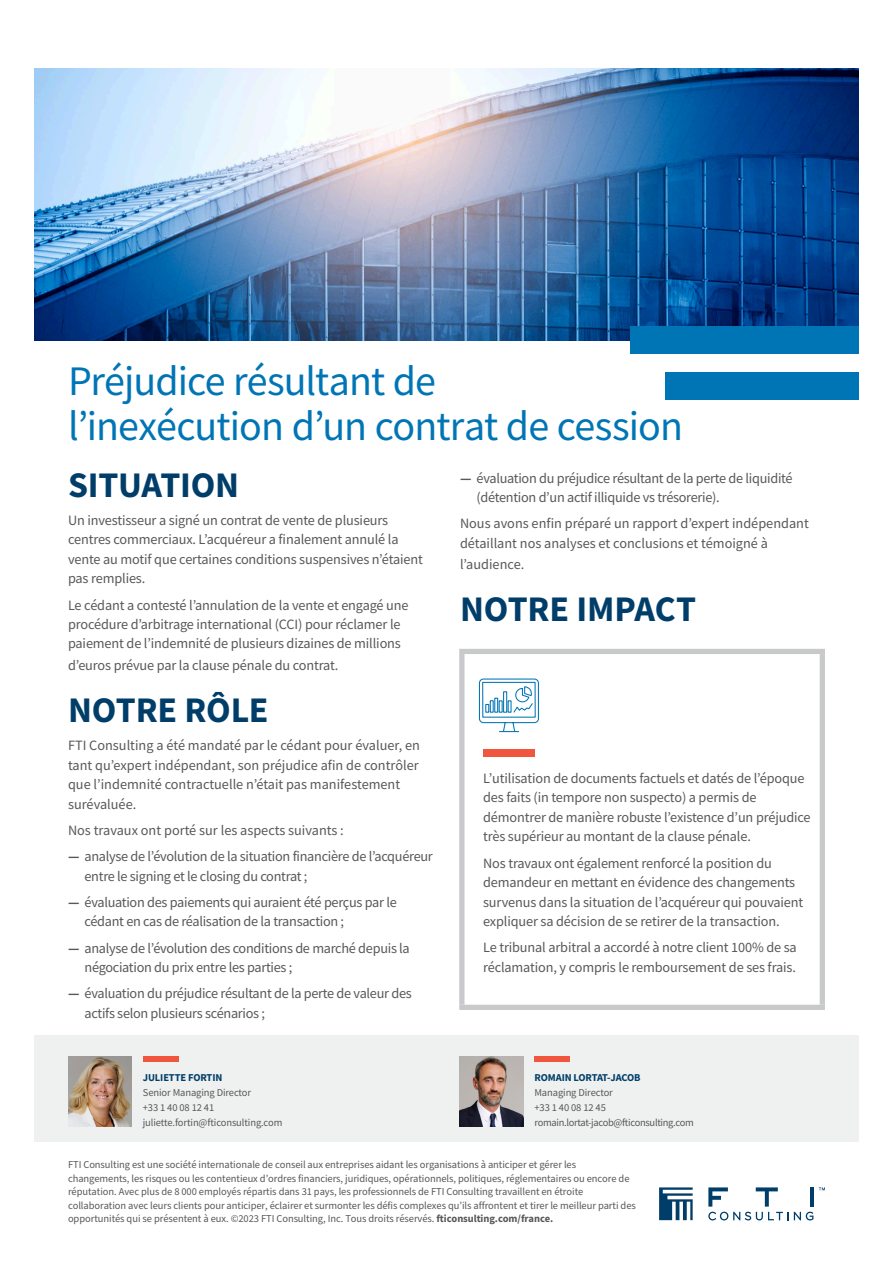
<style>
.page{position:relative;width:893px;height:1263px;background:#fff}
.page>*{position:absolute;margin:0;border:0;box-sizing:border-box;transform-origin:0 0}
.Headline{font:42px/45px "Source Sans Pro";letter-spacing:-.02em;color:#0075b6}
.Heading{font:700 36px "Source Sans Pro";letter-spacing:-.01em;color:#003e69}
.Infographics{font:14.25px/19.5px "Source Sans Pro";letter-spacing:-.02em;color:#57585a}
.Body_Copy{font:14.25px/19.5px "Source Sans Pro";letter-spacing:-.01em;color:#57585a}
.Boilerplate{font:10.5px/13.5px "Source Sans Pro";letter-spacing:-.005em;color:#57585a}
.Bio_details{font:10.5px "Source Sans Pro";letter-spacing:-.01em;color:#57585a}
.Bio_details-2{font:10.5px "Source Sans Pro";letter-spacing:-.03em;color:#57585a}
.Bio_Name{font:700 10.5px "Source Sans Pro";letter-spacing:-.01em;color:#003e69}
.s1{font-weight:700}
</style>
<div class="page">
<img style="left:34px;top:68px;width:825px;height:272px">
<div style="left:630px;top:326px;width:229px;height:28px;background:#0075b6"></div>
<div style="left:666px;top:372px;width:193px;height:27px;background:#0075b6"></div>
<div style="left:459px;top:649px;width:366px;height:5px;background:#c7c9ca"></div>
<div style="left:459px;top:654px;width:5px;height:351px;background:#c7c9ca"></div>
<div style="left:820px;top:654px;width:5px;height:351px;background:#c7c9ca"></div>
<div style="left:459px;top:1005px;width:366px;height:5px;background:#c7c9ca"></div>
<svg style="left:478px;top:678px;width:61px;height:54px"></svg>
<div style="left:483px;top:749px;width:51px;height:7px;background:#f0553e"></div>
<div style="left:34px;top:1035px;width:825px;height:107px;background:#eff0f0"></div>
<img style="left:68px;top:1056px;width:64px;height:71px">
<img style="left:460px;top:1056px;width:63px;height:71px">
<svg style="left:659px;top:1187px;width:34px;height:33px"></svg>
<svg style="left:708px;top:1212px;width:105px;height:8px"></svg>
<svg style="left:819px;top:1187px;width:6px;height:3px"></svg>
<svg style="left:756px;top:1187px;width:22px;height:19px"></svg>
<hr style="left:810px;top:1187px;width:4px;height:19px;background:#003e69">
<svg style="left:708px;top:1187px;width:20px;height:19px"></svg>
<div style="left:143px;top:1056px;width:36px;height:5px;background:#f0553e"></div>
<div style="left:534px;top:1056px;width:36px;height:5px;background:#f0553e"></div>
<p class="Headline" style="left:68px;top:358px;width:616px">Préjudice résultant de<br>l’inexécution d’un contrat de cession</p>
<p class="Heading" style="left:68px;top:460px;width:173px">SITUATION</p>
<p class="Body_Copy" style="left:68px;top:510px;width:356px">Un investisseur a signé un contrat de vente de plusieurs centres commerciaux. L’acquéreur a finalement annulé la vente au motif que certaines conditions suspensives n’étaient pas remplies.</p>
<p class="Body_Copy" style="left:68px;top:595px;width:342px">Le cédant a contesté l’annulation de la vente et engagé une procédure d’arbitrage international (CCI) pour réclamer le paiement de l’indemnité de plusieurs dizaines de millions</p>
<p class="Body_Copy" style="left:68px;top:655px;width:272px">d’euros prévue par la clause pénale du contrat.</p>
<p class="Heading" style="left:68px;top:686px;width:202px">NOTRE RÔLE</p>
<p class="Body_Copy" style="left:68px;top:735px;width:353px">FTI Consulting a été mandaté par le cédant pour évaluer, en tant qu’expert indépendant, son préjudice afin de contrôler que l’indemnité contractuelle n’était pas manifestement surévaluée.</p>
<p class="Body_Copy" style="left:68px;top:820px;width:277px">Nos travaux ont porté sur les aspects suivants :</p>
<p class="Infographics" style="left:85px;top:846px;width:350px;text-indent:-16px"><span class="s1">—</span> analyse de l’évolution de la situation financière de l’acquéreur entre le signing et le closing du contrat ;</p>
<p class="Infographics" style="left:85px;top:892px;width:314px;text-indent:-16px"><span class="s1">—</span> évaluation des paiements qui auraient été perçus par le cédant en cas de réalisation de la transaction ;</p>
<p class="Infographics" style="left:85px;top:938px;width:327px;text-indent:-16px"><span class="s1">—</span> analyse de l’évolution des conditions de marché depuis la négociation du prix entre les parties ;</p>
<p class="Infographics" style="left:85px;top:984px;width:329px;text-indent:-16px"><span class="s1">—</span> évaluation du préjudice résultant de la perte de valeur des actifs selon plusieurs scénarios ;</p>
<p class="Infographics" style="left:476px;top:468px;width:318px;text-indent:-17px"><span class="s1">—</span> évaluation du préjudice résultant de la perte de liquidité (détention d’un actif illiquide vs trésorerie).</p>
<p class="Body_Copy" style="left:460px;top:514px;width:350px">Nous avons enfin préparé un rapport d’expert indépendant détaillant nos analyses et conclusions et témoigné à</p>
<p class="Body_Copy" style="left:460px;top:554px;width:66px">l’audience.</p>
<p class="Heading" style="left:460px;top:585px;width:238px">NOTRE IMPACT</p>
<p class="Infographics" style="left:483px;top:768px;width:329px">L’utilisation de documents factuels et datés de l’époque des faits (in tempore non suspecto) a permis de démontrer de manière robuste l’existence d’un préjudice très supérieur au montant de la clause pénale.</p>
<p class="Infographics" style="left:483px;top:853px;width:322px">Nos travaux ont également renforcé la position du demandeur en mettant en évidence des changements survenus dans la situation de l’acquéreur qui pouvaient expliquer sa décision de se retirer de la transaction.</p>
<p class="Infographics" style="left:483px;top:938px;width:315px">Le tribunal arbitral a accordé à notre client 100% de sa réclamation, y compris le remboursement de ses frais.</p>
<p class="Bio_Name" style="left:143px;top:1070px;width:81px">JULIETTE FORTIN</p>
<p class="Bio_details" style="left:143px;top:1086px;width:110px">Senior Managing Director</p>
<p class="Bio_details" style="left:143px;top:1101px;width:73px">+33 1 40 08 12 41</p>
<p class="Bio_details" style="left:143px;top:1116px;width:141px">juliette.fortin@fticonsulting.com</p>
<p class="Bio_Name" style="left:534px;top:1070px;width:108px">ROMAIN LORTAT-JACOB</p>
<p class="Bio_details" style="left:534px;top:1086px;width:80px">Managing Director</p>
<p class="Bio_details" style="left:534px;top:1101px;width:73px">+33 1 40 08 12 45</p>
<p class="Bio_details-2" style="left:534px;top:1116px;width:161px">romain.lortat-jacob@fticonsulting.com</p>
<p class="Boilerplate" style="left:68px;top:1158px;width:569px">FTI Consulting est une société internationale de conseil aux entreprises aidant les organisations à anticiper et gérer les changements, les risques ou les contentieux dʼordres financiers, juridiques, opérationnels, politiques, réglementaires ou encore de réputation. Avec plus de 8 000 employés répartis dans 31 pays, les professionnels de FTI Consulting travaillent en étroite collaboration avec leurs clients pour anticiper, éclairer et surmonter les défis complexes quʼils affrontent et tirer le meilleur parti des opportunités qui se présentent à eux. ©2023 FTI Consulting, Inc. Tous droits réservés. <span class="s1">fticonsulting.com/france.</span></p>
</div>
